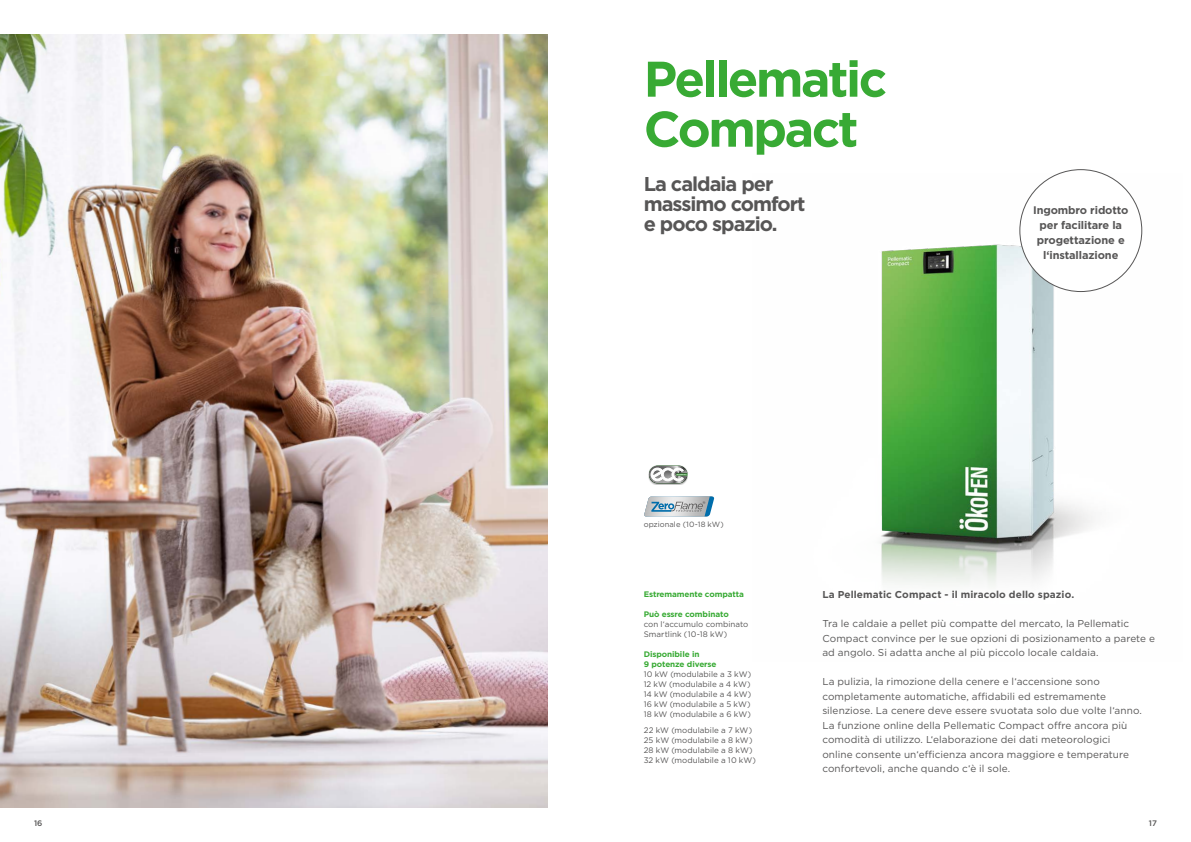
<style>
.page{position:relative;width:1191px;height:842px;background:#fff}
.page>*{position:absolute;margin:0;border:0;box-sizing:border-box;transform-origin:0 0}
.t1{font:700 50px/50px "Gotham";letter-spacing:-.05em;color:#38aa34}
.t2{font:700 20px/20px "Gotham";letter-spacing:-.05em;color:#575656}
.t3{font:700 11px/15px "Gotham";letter-spacing:-.01em;color:#575656;text-align:center}
.t4{font:10px/14.5px "Gotham";letter-spacing:.005em;color:#575656}
.t5{font:700 10px "Gotham";letter-spacing:.01em;color:#575656}
.t6{font:8px/10px "Gotham";letter-spacing:.005em;color:#575656}
.t7{font:700 8px/10px "Gotham";letter-spacing:-.01em;color:#38aa34}
.t8{font:500 8px "Gotham";color:#575656}
.t9{font:7.6px "Gotham";letter-spacing:.01em;color:#575656}
</style>
<div class="page">
<img style="left:880px;top:174px;width:263px;height:412px">
<div style="left:1019px;top:170px;width:122px;height:122px;background:#fff;border-radius:50%"></div>
<img style="left:0;top:34px;width:547px;height:774px">
<div style="left:648px;top:465px;width:40px;height:20px;background:#000;opacity:.3"></div>
<div style="left:648px;top:465px;width:40px;height:14px;background:#fff;opacity:.75"></div>
<div style="left:648px;top:469px;width:40px;height:15px;background:#000;opacity:.45"></div>
<svg style="left:649px;top:466px;width:38px;height:17px"></svg>
<svg style="left:645px;top:496px;width:69px;height:21px"></svg>
<svg style="left:644px;top:497px;width:70px;height:19px"></svg>
<h1 class="t1" style="left:643px;top:54px;width:245px">Pellematic<br>Compact</h1>
<h2 class="t2" style="left:643px;top:174px;width:163px">La caldaia per massimo comfort e poco spazio.</h2>
<p class="t9" style="left:643px;top:519px;width:82px">opzionale (10-18 kW)</p>
<p class="t3" style="left:1033px;top:202px;width:97px">Ingombro ridotto per facilitare la progettazione e l‘installazione</p>
<p class="t7" style="left:643px;top:589px;width:102px">Estremamente compatta</p>
<p class="t7" style="left:643px;top:609px;width:87px">Può essre combinato</p>
<p class="t6" style="left:643px;top:619px;width:106px">con l‘accumulo combinato<br>Smartlink (10-18 kW)</p>
<p class="t7" style="left:643px;top:649px;width:74px">Disponibile in<br>9 potenze diverse</p>
<p class="t6" style="left:643px;top:669px;width:109px;text-align:justify">10 kW (modulabile a 3 kW)<br>12 kW (modulabile a 4 kW)<br>14 kW (modulabile a 4 kW)<br>16 kW (modulabile a 5 kW)<br>18 kW (modulabile a 6 kW)</p>
<p class="t6" style="left:643px;top:725px;width:114px">22 kW (modulabile a 7 kW)<br>25 kW (modulabile a 8 kW)<br>28 kW (modulabile a 8 kW)<br>32 kW (modulabile a 10 kW)</p>
<p class="t5" style="left:822px;top:588px;width:253px">La Pellematic Compact - il miracolo dello spazio.</p>
<p class="t4" style="left:822px;top:616px;width:334px">Tra le caldaie a pellet più compatte del mercato, la Pellematic<br>Compact convince per le sue opzioni di posizionamento a parete e ad angolo. Si adatta anche al più piccolo locale caldaia.</p>
<p class="t4" style="left:822px;top:674px;width:321px">La pulizia, la rimozione della cenere e l‘accensione sono completamente automatiche, affidabili ed estremamente silenziose. La cenere deve essere svuotata solo due volte l‘anno.<br>La funzione online della Pellematic Compact offre ancora più comodità di utilizzo. L‘elaborazione dei dati meteorologici online consente un‘efficienza ancora maggiore e temperature confortevoli, anche quando c‘è il sole.</p>
<p class="t8" style="left:34px;top:818px;width:10px">16</p>
<p class="t8" style="left:1148px;top:818px;width:10px">17</p>
</div>
